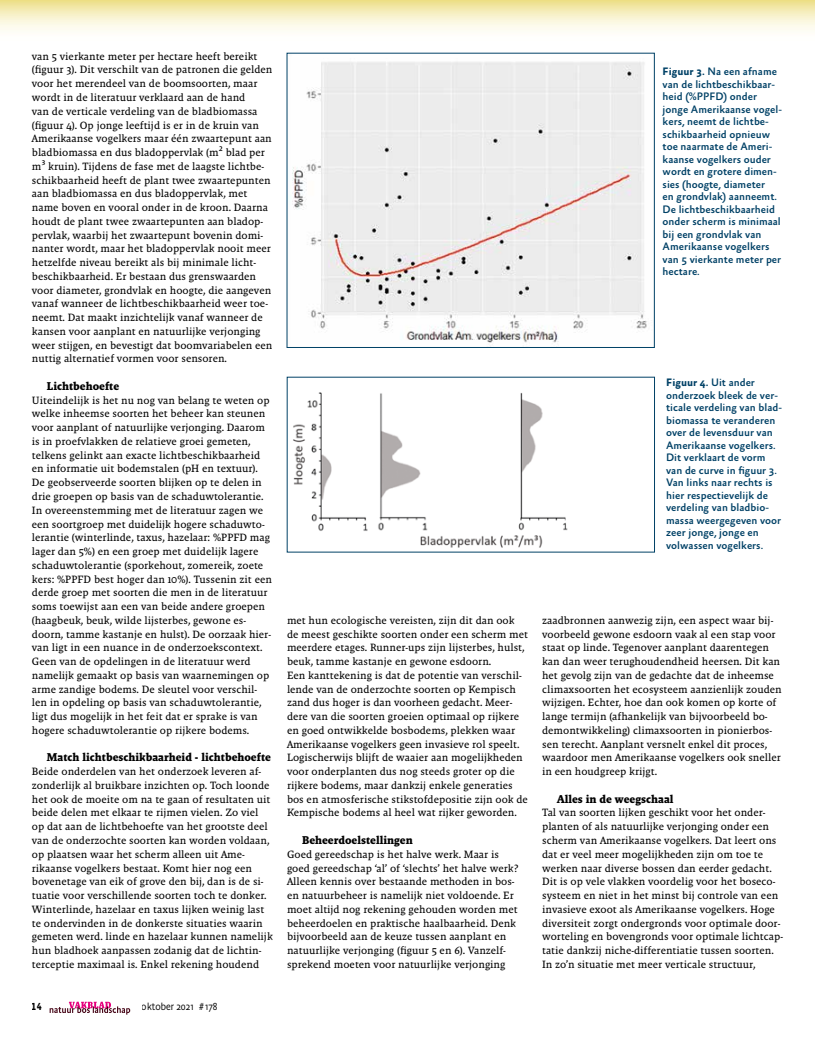
<style>
.page{position:relative;width:815px;height:1046px;background:#fff}
.page>*{position:absolute;margin:0;border:0;box-sizing:border-box;transform-origin:0 0}
.t1{font:700 11.5px "Malaga";color:#000}
.t2{font:500 11px/12.5px "Absara Sans";color:#004166}
.t3{font:10.75px/13.8px "Malaga Reg";color:#000}
.t4{font:300 10.38px "Absara Sans Head";color:#000}
.t5{font:500 10.38px "Absara Sans TF Head";color:#000}
.s1{font-weight:700}
</style>
<div class="page">
<svg style="left:50px;top:1001px;width:80px;height:13px"></svg>
<img style="left:293px;top:392px;width:275px;height:156px">
<img style="left:292px;top:62px;width:355px;height:281px">
<svg style="left:0;top:0;width:815px;height:53px"></svg>
<p class="t3" style="left:32px;top:49px;width:242px">van 5 vierkante meter per hectare heeft bereikt (figuur 3). Dit verschilt van de patronen die gelden voor het merendeel van de boomsoorten, maar wordt in de literatuur verklaard aan de hand<br>van de verticale verdeling van de bladbiomassa (figuur 4). Op jonge leeftijd is er in de kruin van Amerikaanse vogelkers maar één zwaartepunt aan bladbiomassa en dus bladoppervlak (m² blad per m³ kruin). Tijdens de fase met de laagste lichtbe&shy;schikbaarheid heeft de plant twee zwaartepunten aan bladbiomassa en dus bladoppervlak, met name boven en vooral onder in de kroon. Daarna houdt de plant twee zwaartepunten aan bladop&shy;pervlak, waarbij het zwaartepunt bovenin domi&shy;nanter wordt, maar het bladoppervlak nooit meer hetzelfde niveau bereikt als bij minimale licht&shy;beschikbaarheid. Er bestaan dus grenswaarden voor diameter, grondvlak en hoogte, die aangeven vanaf wanneer de lichtbeschikbaarheid weer toe&shy;neemt. Dat maakt inzichtelijk vanaf wanneer de kansen voor aanplant en natuurlijke verjonging weer stijgen, en bevestigt dat boomvariabelen een nuttig alternatief vormen voor sensoren.</p>
<p class="t1" style="left:47px;top:379px;width:74px">Lichtbehoefte</p>
<p class="t3" style="left:32px;top:393px;width:242px">Uiteindelijk is het nu nog van belang te weten op welke inheemse soorten het beheer kan steunen voor aanplant of natuurlijke verjonging. Daarom is in proefvlakken de relatieve groei gemeten, telkens gelinkt aan exacte lichtbeschikbaarheid en informatie uit bodemstalen (pH en textuur).<br>De geobserveerde soorten blijken op te delen in drie groepen op basis van de schaduwtolerantie.<br>In overeenstemming met de literatuur zagen we een soortgroep met duidelijk hogere schaduwto&shy;lerantie (winterlinde, taxus, hazelaar: %PPFD mag lager dan 5%) en een groep met duidelijk lagere schaduwtolerantie (sporkehout, zomereik, zoete kers: %PPFD best hoger dan 10%). Tussenin zit een derde groep met soorten die men in de literatuur soms toewijst aan een van beide andere groepen (haagbeuk, beuk, wilde lijsterbes, gewone es&shy;doorn, tamme kastanje en hulst). De oorzaak hier&shy;van ligt in een nuance in de onderzoekscontext.<br>Geen van de opdelingen in de literatuur werd namelijk gemaakt op basis van waarnemingen op arme zandige bodems. De sleutel voor verschil&shy;len in opdeling op basis van schaduwtolerantie, ligt dus mogelijk in het feit dat er sprake is van hogere schaduwtolerantie op rijkere bodems.</p>
<p class="t1" style="left:47px;top:750px;width:226px">Match lichtbeschikbaarheid - lichtbehoefte</p>
<p class="t3" style="left:32px;top:764px;width:242px">Beide onderdelen van het onderzoek leveren af&shy;zonderlijk al bruikbare inzichten op. Toch loonde het ook de moeite om na te gaan of resultaten uit beide delen met elkaar te rijmen vielen. Zo viel op dat aan de lichtbehoefte van het grootste deel van de onderzochte soorten kan worden voldaan, op plaatsen waar het scherm alleen uit Ame&shy;rikaanse vogelkers bestaat. Komt hier nog een bovenetage van eik of grove den bij, dan is de si&shy;tuatie voor verschillende soorten toch te donker.<br>Winterlinde, hazelaar en taxus lijken weinig last te ondervinden in de donkerste situaties waarin gemeten werd. linde en hazelaar kunnen namelijk hun bladhoek aanpassen zodanig dat de lichtin&shy;terceptie maximaal is. Enkel rekening houdend</p>
<p class="t5" style="left:32px;top:999px;width:11px">14</p>
<p class="t4" style="left:142px;top:999px;width:77px">oktober 2021 # 178</p>
<p class="t3" style="left:287px;top:613px;width:242px">met hun ecologische vereisten, zijn dit dan ook de meest geschikte soorten onder een scherm met meerdere etages. Runner-ups zijn lijsterbes, hulst, beuk, tamme kastanje en gewone esdoorn.<br>Een kanttekening is dat de potentie van verschil&shy;lende van de onderzochte soorten op Kempisch zand dus hoger is dan voorheen gedacht. Meer&shy;dere van die soorten groeien optimaal op rijkere en goed ontwikkelde bosbodems, plekken waar Amerikaanse vogelkers geen invasieve rol speelt.<br>Logischerwijs blijft de waaier aan mogelijkheden voor onderplanten dus nog steeds groter op die rijkere bodems, maar dankzij enkele generaties bos en atmosferische stikstofdepositie zijn ook de Kempische bodems al heel wat rijker geworden.</p>
<p class="t1" style="left:302px;top:833px;width:112px">Beheerdoelstellingen</p>
<p class="t3" style="left:287px;top:847px;width:233px">Goed gereedschap is het halve werk. Maar is goed gereedschap ‘al’ of ‘slechts’ het halve werk?<br>Alleen kennis over bestaande methoden in bos&shy;en natuurbeheer is namelijk niet voldoende. Er moet altijd nog rekening gehouden worden met beheerdoelen en praktische haalbaarheid. Denk bijvoorbeeld aan de keuze tussen aanplant en natuurlijke verjonging (figuur 5 en 6). Vanzelf&shy;sprekend moeten voor natuurlijke verjonging</p>
<p class="t2" style="left:663px;top:66px;width:121px"><span class="s1">Figuur 3.</span> Na een afname van de lichtbeschikbaar&shy;heid (%PPFD) onder jonge Amerikaanse vogel&shy;kers, neemt de lichtbe&shy;schikbaarheid opnieuw toe naarmate de Ameri&shy;kaanse vogelkers ouder wordt en grotere dimen&shy;sies (hoogte, diameter<br>en grondvlak) aanneemt.<br>De lichtbeschikbaarheid onder scherm is minimaal bij een grondvlak van<br>Amerikaanse vogelkers van 5 vierkante meter per hectare.</p>
<p class="t2" style="left:666px;top:376px;width:117px"><span class="s1">Figuur 4.</span> Uit ander onderzoek bleek de ver&shy;ticale verdeling van blad&shy;biomassa te veranderen over de levensduur van<br>Amerikaanse vogelkers.<br>Dit verklaart de vorm van de curve in figuur 3.<br>Van links naar rechts is hier respectievelijk de verdeling van bladbio&shy;massa weergegeven voor zeer jonge, jonge en volwassen vogelkers.</p>
<p class="t3" style="left:542px;top:613px;width:241px">zaadbronnen aanwezig zijn, een aspect waar bij&shy;voorbeeld gewone esdoorn vaak al een stap voor staat op linde. Tegenover aanplant daarentegen kan dan weer terughoudendheid heersen. Dit kan het gevolg zijn van de gedachte dat de inheemse climaxsoorten het ecosysteem aanzienlijk zouden wijzigen. Echter, hoe dan ook komen op korte of lange termijn (afhankelijk van bijvoorbeeld bo&shy;demontwikkeling) climaxsoorten in pionierbos&shy;sen terecht. Aanplant versnelt enkel dit proces, waardoor men Amerikaanse vogelkers ook sneller in een houdgreep krijgt.</p>
<p class="t1" style="left:557px;top:792px;width:118px">Alles in de weegschaal</p>
<p class="t3" style="left:542px;top:805px;width:242px">Tal van soorten lijken geschikt voor het onder&shy;planten of als natuurlijke verjonging onder een scherm van Amerikaanse vogelkers. Dat leert ons dat er veel meer mogelijkheden zijn om toe te werken naar diverse bossen dan eerder gedacht.<br>Dit is op vele vlakken voordelig voor het boseco&shy;systeem en niet in het minst bij controle van een invasieve exoot als Amerikaanse vogelkers. Hoge diversiteit zorgt ondergronds voor optimale door&shy;worteling en bovengronds voor optimale lichtcap&shy;tatie dankzij niche-differentiatie tussen soorten.<br>In zo’n situatie met meer verticale structuur,</p>
</div>
